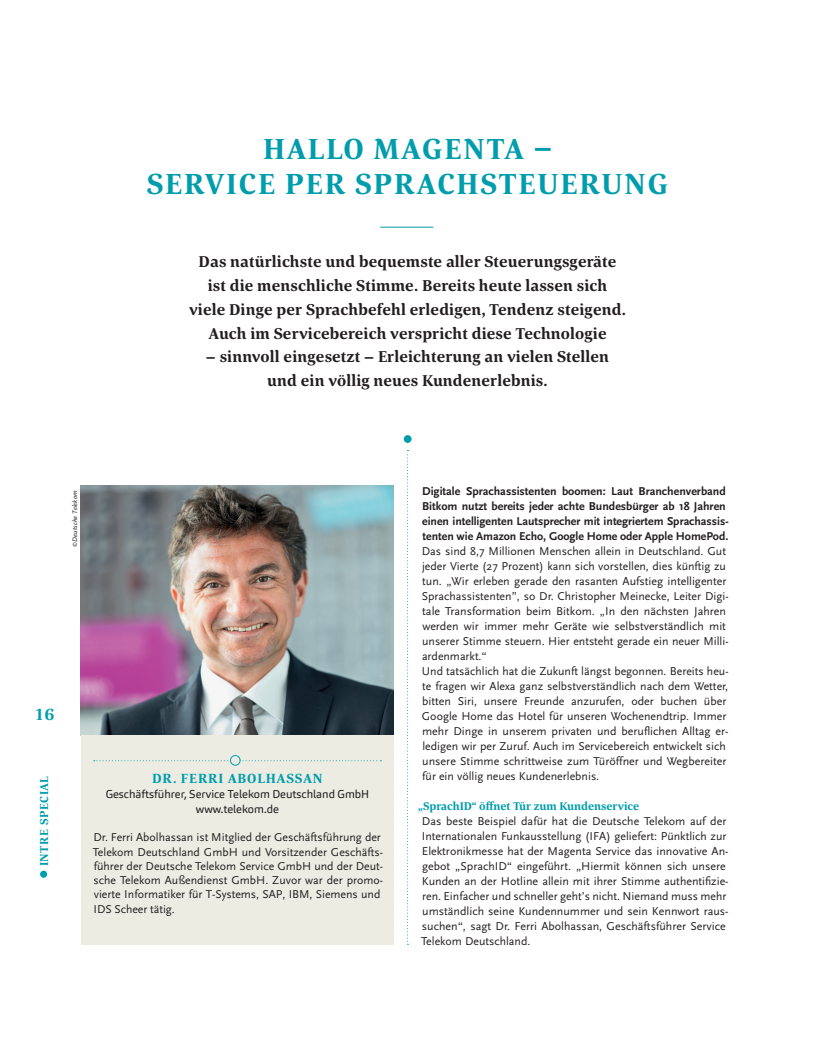
<style>
.page{position:relative;width:815px;height:1063px;background:#fff}
.page>*{position:absolute;margin:0;border:0;box-sizing:border-box;transform-origin:0 0}
.headline___size_2{font:700 30px/35px "Corda";letter-spacing:.055em;color:#009dad;text-align:center}
.t1{font:700 17.5px "Corda";color:#009dad}
.subheadline___size_2{font:700 16.25px/23.8px "Corda";letter-spacing:.01em;color:#231f20;text-align:center}
.photo___titel{font:700 13.75px "Corda";letter-spacing:.055em;color:#009dad}
.copy_text{font:11.88px/15px "Scala Sans";color:#231f20}
.t2{font:700 11.88px "Corda";letter-spacing:.045em;color:#009dad}
.copy_text-2{font:700 11.62px "Corda";color:#009dad}
.photo___subtitle{font:11.25px "Carnas";color:#231f20}
.photo___credit{font:italic 6.88px "Scala Sans";letter-spacing:.025em;color:#231f20}
.s1{font-weight:700}
</style>
<div class="page">
<img style="left:81px;top:485px;width:312px;height:250px">
<div style="left:81px;top:735px;width:312px;height:210px;background:#ecece3"></div>
<div style="left:40px;top:871px;width:7px;height:7px;background:#009dad;border-radius:50%"></div>
<hr style="left:380px;top:227px;width:53px;height:1px;background:#009dad">
<svg style="left:407px;top:450px;width:1px;height:495px"></svg>
<div style="left:404px;top:435px;width:8px;height:8px;background:#009dad;border-radius:50%"></div>
<svg style="left:94px;top:760px;width:287px;height:1px"></svg>
<div style="left:230px;top:756px;width:10px;height:9px;background:#ecece3;border-radius:50%"></div>
<div style="left:230px;top:755px;width:11px;height:11px;border:1px solid #009dad;border-radius:50%"></div>
<p class="headline___size_2" style="left:147px;top:130px;width:523px">HALLO MAGENTA –<br>SERVICE PER SPRACHSTEUERUNG</p>
<p class="subheadline___size_2" style="left:189px;top:250px;width:438px">Das natürlichste und bequemste aller Steuerungsgeräte ist die menschliche Stimme. Bereits heute lassen sich viele Dinge per Sprachbefehl erledigen, Tendenz steigend.<br>Auch im Servicebereich verspricht diese Technologie</p>
<p class="subheadline___size_2" style="left:206px;top:345px;width:405px">– sinnvoll eingesetzt – Erleichterung an vielen Stellen und ein völlig neues Kundenerlebnis.</p>
<p class="photo___credit" style="left:71px;top:547px;width:58px;rotate:-90deg"><sup>©</sup>Deutsche Telekom</p>
<p class="t1" style="left:35px;top:702px;width:21px">16</p>
<p class="t2" style="left:36px;top:866px;width:92px;rotate:-90deg">INTRE SPECIAL</p>
<p class="photo___titel" style="left:152px;top:769px;width:172px">DR. FERRI ABOLHASSAN</p>
<p class="photo___subtitle" style="left:106px;top:787px;width:265px">Geschäftsführer, Service Telekom Deutschland GmbH</p>
<p class="photo___subtitle" style="left:196px;top:802px;width:85px">www.telekom.de</p>
<p class="copy_text" style="left:93px;top:831px;width:292px;line-height:14.2px">Dr. Ferri Abolhassan ist Mitglied der Geschäftsführung der Telekom Deutschland GmbH und Vorsitzender Geschäfts&shy;führer der Deutsche Telekom Service GmbH und der Deut&shy;sche Telekom Außendienst GmbH. Zuvor war der promo&shy;vierte Informatiker für T-Systems, SAP, IBM, Siemens und IDS Scheer tätig.</p>
<p class="copy_text" style="left:422px;top:484px;width:308px"><span class="s1">Digitale Sprachassistenten boomen: Laut Branchenverband Bitkom nutzt bereits jeder achte Bundesbürger ab 18 Jahren einen intelligenten Lautsprecher mit integriertem Sprachassis&shy;tenten wie Amazon Echo, Google Home oder Apple HomePod.<br></span>Das sind 8,7 Millionen Menschen allein in Deutschland. Gut jeder Vierte (27 Prozent) kann sich vorstellen, dies künftig zu tun. „Wir erleben gerade den rasanten Aufstieg intelligenter Sprachassistenten”, so Dr. Christopher Meinecke, Leiter Digi&shy;tale Transformation beim Bitkom. „In den nächsten Jahren werden wir immer mehr Geräte wie selbstverständlich mit unserer Stimme steuern. Hier entsteht gerade ein neuer Milli&shy;ardenmarkt.“</p>
<p class="copy_text" style="left:422px;top:664px;width:308px">Und tatsächlich hat die Zukunft längst begonnen. Bereits heu&shy;te fragen wir Alexa ganz selbstverständlich nach dem Wetter, bitten Siri, unsere Freunde anzurufen, oder buchen über Google Home das Hotel für unseren Wochenendtrip. Immer mehr Dinge in unserem privaten und beruflichen Alltag er&shy;ledigen wir per Zuruf. Auch im Servicebereich entwickelt sich unsere Stimme schrittweise zum Türöffner und Wegbereiter für ein völlig neues Kundenerlebnis.</p>
<p class="copy_text-2" style="left:418px;top:798px;width:223px">„SprachID“ öffnet Tür zum Kundenservice</p>
<p class="copy_text" style="left:421px;top:814px;width:309px">Das beste Beispiel dafür hat die Deutsche Telekom auf der Internationalen Funkausstellung (IFA) geliefert: Pünktlich zur Elektronikmesse hat der Magenta Service das innovative An&shy;gebot „SprachID“ eingeführt. „Hiermit können sich unsere Kunden an der Hotline allein mit ihrer Stimme authentifizie&shy;ren. Einfacher und schneller geht’s nicht. Niemand muss mehr umständlich seine Kundennummer und sein Kennwort raus&shy;suchen“, sagt Dr. Ferri Abolhassan, Geschäftsführer Service Telekom Deutschland.</p>
</div>
